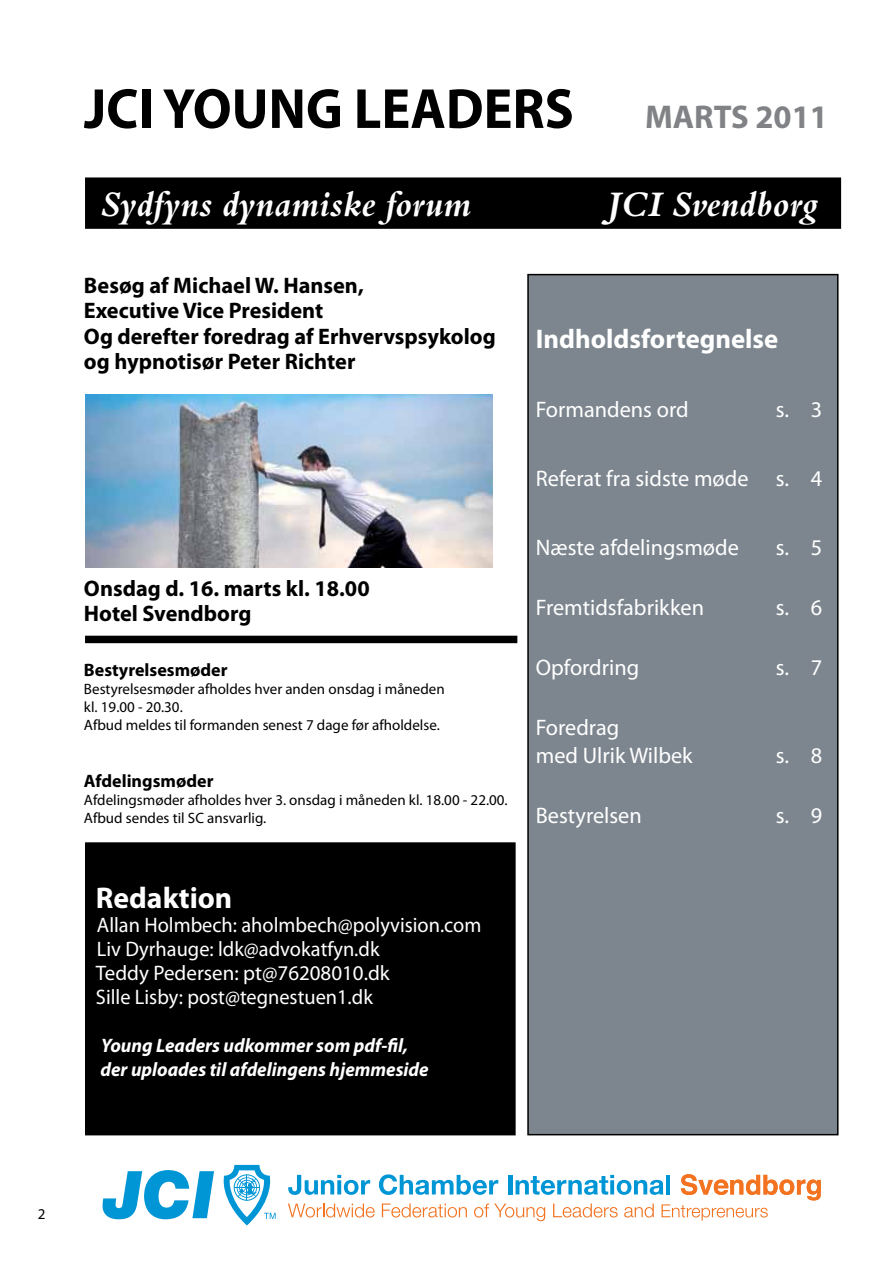
<style>
.page{position:relative;width:893px;height:1263px;background:#fff}
.page>*{position:absolute;margin:0;border:0;box-sizing:border-box;transform-origin:0 0}
.t1{font:700 57px "Myriad Pro";color:#000;scale:.95 1}
.t2{font:italic 700 37.5px "Bembo";color:#fff}
.t3{font:700 33px "Myriad Pro";color:#808285}
.t4{font:700 30px "Myriad Pro";color:#fff}
.t5{font:700 27px "Myriad Pro";color:#fff}
.t6{font:700 22.5px/25.5px "Myriad Pro";color:#000}
.t7{font:22.5px/28.5px "Myriad Pro";color:#fff}
.t8{font:21px/24px "Myriad Pro";color:#fff}
.t9{font:italic 700 19.5px/24px "Myriad Pro";color:#fff}
.t10{font:700 18px "Myriad Pro";color:#000}
.t11{font:15px/18px "Myriad Pro";color:#000}
</style>
<div class="page">
<div style="left:528px;top:275px;width:310px;height:860px;background:#7d868f"></div>
<div style="left:527px;top:274px;width:311px;height:861px;border:2px solid #000"></div>
<div style="left:86px;top:843px;width:429px;height:292px;background:#000"></div>
<div style="left:85px;top:842px;width:431px;height:293px;border:2px solid #000"></div>
<div style="left:86px;top:178px;width:754px;height:50px;background:#000"></div>
<div style="left:85px;top:177px;width:756px;height:52px;border:2px solid #000"></div>
<div style="left:85px;top:636px;width:432px;height:7px;background:#000"></div>
<svg style="left:102px;top:1164px;width:719px;height:62px"></svg>
<img style="left:85px;top:394px;width:408px;height:174px">
<hr style="left:892px;top:0;width:1px;height:233px;background:#000">
<h1 class="t1" style="left:84px;top:72px;width:517px">JCI YOUNG LEADERS</h1>
<h3 class="t3" style="left:645px;top:95px;width:184px">MARTS 2011</h3>
<h2 class="t2" style="left:100px;top:184px;width:372px">Sydfyns dynamiske forum</h2>
<h2 class="t2" style="left:607px;top:184px;width:212px">JCI Svendborg</h2>
<h3 class="t6" style="left:84px;top:272px;width:413px">Besøg af Michael W. Hansen,<br>Executive Vice President<br>Og derefter foredrag af Erhvervspsykolog og hypnotisør Peter Richter</h3>
<h3 class="t6" style="left:84px;top:575px;width:287px">Onsdag d. 16. marts kl. 18.00<br>Hotel Svendborg</h3>
<p class="t10" style="left:84px;top:658px;width:145px">Bestyrelsesmøder</p>
<p class="t11" style="left:84px;top:679px;width:362px">Bestyrelsesmøder afholdes hver anden onsdag i måneden kl. 19.00 - 20.30.<br>Afbud meldes til formanden senest 7 dage før afholdelse.</p>
<p class="t10" style="left:84px;top:769px;width:131px">Afdelingsmøder</p>
<p class="t11" style="left:84px;top:790px;width:425px">Afdelingsmøder afholdes hver 3. onsdag i måneden kl. 18.00 - 22.00.<br>Afbud sendes til SC ansvarlig.</p>
<h3 class="t4" style="left:96px;top:879px;width:138px">Redaktion</h3>
<h3 class="t8" style="left:96px;top:913px;width:387px">Allan Holmbech: aholmbech@polyvision.com Liv Dyrhauge: ldk@advokatfyn.dk<br>Teddy Pedersen: pt@76208010.dk<br>Sille Lisby: post@tegnestuen1.dk</h3>
<h3 class="t9" style="left:100px;top:1033px;width:330px">Young Leaders udkommer som pdf-fil, der uploades til afdelingens hjemmeside</h3>
<h3 class="t5" style="left:536px;top:321px;width:244px">Indholdsfortegnelse</h3>
<h3 class="t7" style="left:536px;top:395px;width:154px">Formandens ord</h3>
<h3 class="t7" style="left:776px;top:395px;width:48px">s. 3</h3>
<h3 class="t7" style="left:536px;top:464px;width:288px">Referat fra sidste møde s. 4</h3>
<h3 class="t7" style="left:536px;top:533px;width:205px">Næste afdelingsmøde</h3>
<h3 class="t7" style="left:776px;top:533px;width:48px">s. 5</h3>
<h3 class="t7" style="left:536px;top:593px;width:170px">Fremtidsfabrikken</h3>
<h3 class="t7" style="left:776px;top:593px;width:48px">s. 6</h3>
<h3 class="t7" style="left:536px;top:653px;width:105px">Opfordring</h3>
<h3 class="t7" style="left:776px;top:653px;width:48px">s. 7</h3>
<h3 class="t7" style="left:536px;top:713px;width:158px">Foredrag<br>med Ulrik Wilbek</h3>
<h3 class="t7" style="left:776px;top:741px;width:48px">s. 8</h3>
<h3 class="t7" style="left:536px;top:801px;width:108px">Bestyrelsen</h3>
<h3 class="t7" style="left:776px;top:801px;width:48px">s. 9</h3>
<p class="t11" style="left:38px;top:1205px;width:9px">2</p>
</div>
